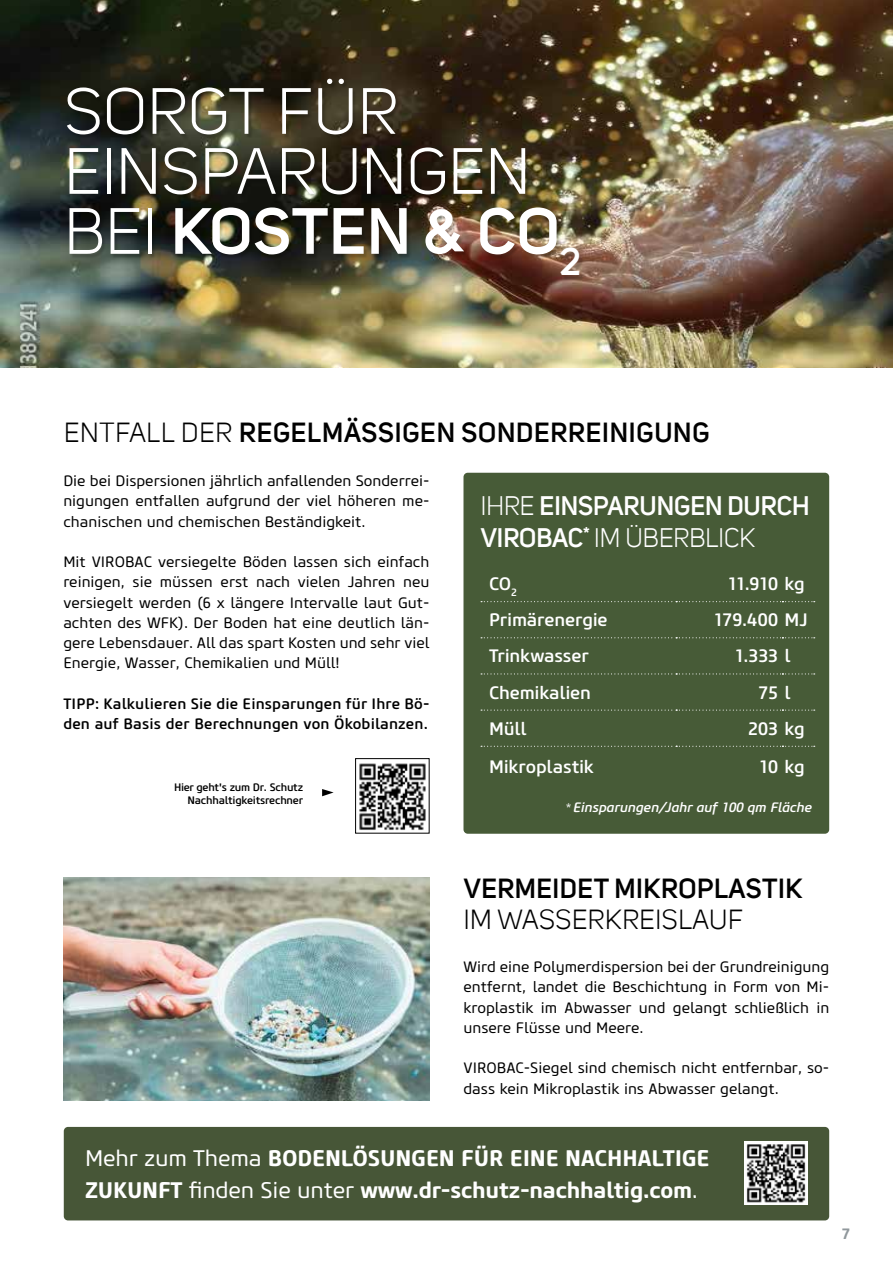
<style>
.page{position:relative;width:893px;height:1263px;background:#fff}
.page>*{position:absolute;margin:0;border:0;box-sizing:border-box;transform-origin:0 0}
.t1{font:64.5px/60px "Uni Sans";letter-spacing:.01em;color:#fff}
.t2{font:600 27px "Uni Sans";letter-spacing:.03em;color:#000}
.t3{font:27px "Uni Sans";letter-spacing:.02em;color:#000}
.t4{font:600 26.25px/31.5px "Uni Sans";color:#fff}
.t5{font:700 22.5px/31.5px "Core Sans M65";letter-spacing:-.01em;color:#fff}
.t6{font:500 18px "Core Sans M55";letter-spacing:-.01em;color:#fff}
.t7{font:15px/20.2px "Core Sans M45";color:#000;text-align:justify}
.t8{font:500 15px/20.2px "Core Sans M55";letter-spacing:.01em;color:#000}
.t9{font:700 15px "Core Sans M65";color:#90989c}
.t10{font:italic 500 13.5px "Core Sans M55";letter-spacing:-.01em;color:#fff}
.t11{font:500 10.8px/12.9px "Core Sans M55";letter-spacing:-.02em;color:#000;text-align:right}
.s1{font-weight:600}
.s2{font-weight:400}
.s3{font-family:"Core Sans M45";font-weight:400}
</style>
<div class="page">
<img style="left:64px;top:877px;width:365px;height:223px">
<div style="left:463px;top:473px;width:366px;height:361px;background:#475b37;border-radius:4px"></div>
<svg style="left:481px;top:601px;width:334px;height:1px"></svg>
<svg style="left:481px;top:637px;width:334px;height:1px"></svg>
<svg style="left:481px;top:673px;width:334px;height:1px"></svg>
<svg style="left:481px;top:709px;width:334px;height:2px"></svg>
<svg style="left:481px;top:746px;width:334px;height:1px"></svg>
<img style="left:359px;top:763px;width:67px;height:67px">
<div style="left:355px;top:758px;width:74px;height:75px;border:1px solid #000"></div>
<svg style="left:322px;top:789px;width:12px;height:7px"></svg>
<img style="left:0;top:0;width:893px;height:368px">
<div style="left:68px;top:80px;width:516px;height:200px;background:#000;opacity:.2"></div>
<div style="left:64px;top:1127px;width:765px;height:93px;background:#475637;border-radius:4px"></div>
<img style="left:744px;top:1141px;width:64px;height:63px">
<h1 class="t1" style="left:64px;top:82px;width:518px">SORGT FÜR<br>EINSPARUNGEN<br>BEI <span class="s1">KOSTEN &amp; CO</span><sub>2</sub></h1>
<h2 class="t2" style="left:64px;top:416px;width:647px"><span class="s2">ENTFALL DER</span> REGELMÄSSIGEN SONDERREINIGUNG</h2>
<p class="t7" style="left:63px;top:471px;width:368px">Die bei Dispersionen jährlich anfallenden Sonderrei&shy;nigungen entfallen aufgrund der viel höheren me&shy;chanischen und chemischen Beständigkeit.</p>
<p class="t7" style="left:63px;top:552px;width:368px">Mit VIROBAC versiegelte Böden lassen sich einfach reinigen, sie müssen erst nach vielen Jahren neu versiegelt werden (6 x längere Intervalle laut Gut&shy;achten des WFK). Der Boden hat eine deutlich län&shy;gere Lebensdauer. All das spart Kosten und sehr viel Energie, Wasser, Chemikalien und Müll!</p>
<p class="t8" style="left:63px;top:694px;width:368px">TIPP: Kalkulieren Sie die Einsparungen für Ihre Bö&shy;den auf Basis der Berechnungen von Ökobilanzen.</p>
<h3 class="t4" style="left:481px;top:490px;width:330px"><span class="s2">IHRE</span> EINSPARUNGEN DURCH<br>VIROBAC<sup>*</sup> <span class="s2">IM ÜBERBLICK</span></h3>
<p class="t6" style="left:489px;top:573px;width:29px">CO<sub>2</sub></p>
<p class="t6" style="left:727px;top:573px;width:79px">11.910 kg</p>
<p class="t6" style="left:489px;top:609px;width:120px">Primärenergie</p>
<p class="t6" style="left:713px;top:609px;width:96px">179.400 MJ</p>
<p class="t6" style="left:489px;top:645px;width:101px">Trinkwasser</p>
<p class="t6" style="left:734px;top:645px;width:58px">1.333 l</p>
<p class="t6" style="left:489px;top:681px;width:103px">Chemikalien</p>
<p class="t6" style="left:759px;top:681px;width:33px">75 l</p>
<p class="t6" style="left:489px;top:717px;width:39px">Müll</p>
<p class="t6" style="left:748px;top:717px;width:58px">203 kg</p>
<p class="t6" style="left:489px;top:755px;width:106px">Mikroplastik</p>
<p class="t6" style="left:759px;top:755px;width:47px">10 kg</p>
<p class="t10" style="left:566px;top:799px;width:248px"><sup>*</sup> Einsparungen/Jahr auf 100 qm Fläche</p>
<p class="t11" style="left:174px;top:781px;width:131px">Hier geht's zum Dr. Schutz<br>Nachhaltigkeitsrechner</p>
<h2 class="t2" style="left:464px;top:872px;width:340px">VERMEIDET MIKROPLASTIK</h2>
<h2 class="t3" style="left:464px;top:904px;width:281px">IM WASSERKREISLAUF</h2>
<p class="t7" style="left:463px;top:957px;width:367px">Wird eine Polymerdispersion bei der Grundreinigung entfernt, landet die Beschichtung in Form von Mi&shy;kroplastik im Abwasser und gelangt schließlich in unsere Flüsse und Meere.</p>
<p class="t7" style="left:463px;top:1058px;width:367px">VIROBAC-Siegel sind chemisch nicht entfernbar, so&shy;dass kein Mikroplastik ins Abwasser gelangt.</p>
<h3 class="t5" style="left:85px;top:1143px;width:626px"><span class="s3">Mehr zum Thema</span> BODENLÖSUNGEN FÜR EINE NACHHALTIGE<br>ZUKUNFT <span class="s3">finden Sie unter</span> www.dr-schutz-nachhaltig.com<span class="s3">.</span></h3>
<p class="t9" style="left:842px;top:1224px;width:10px">7</p>
</div>
